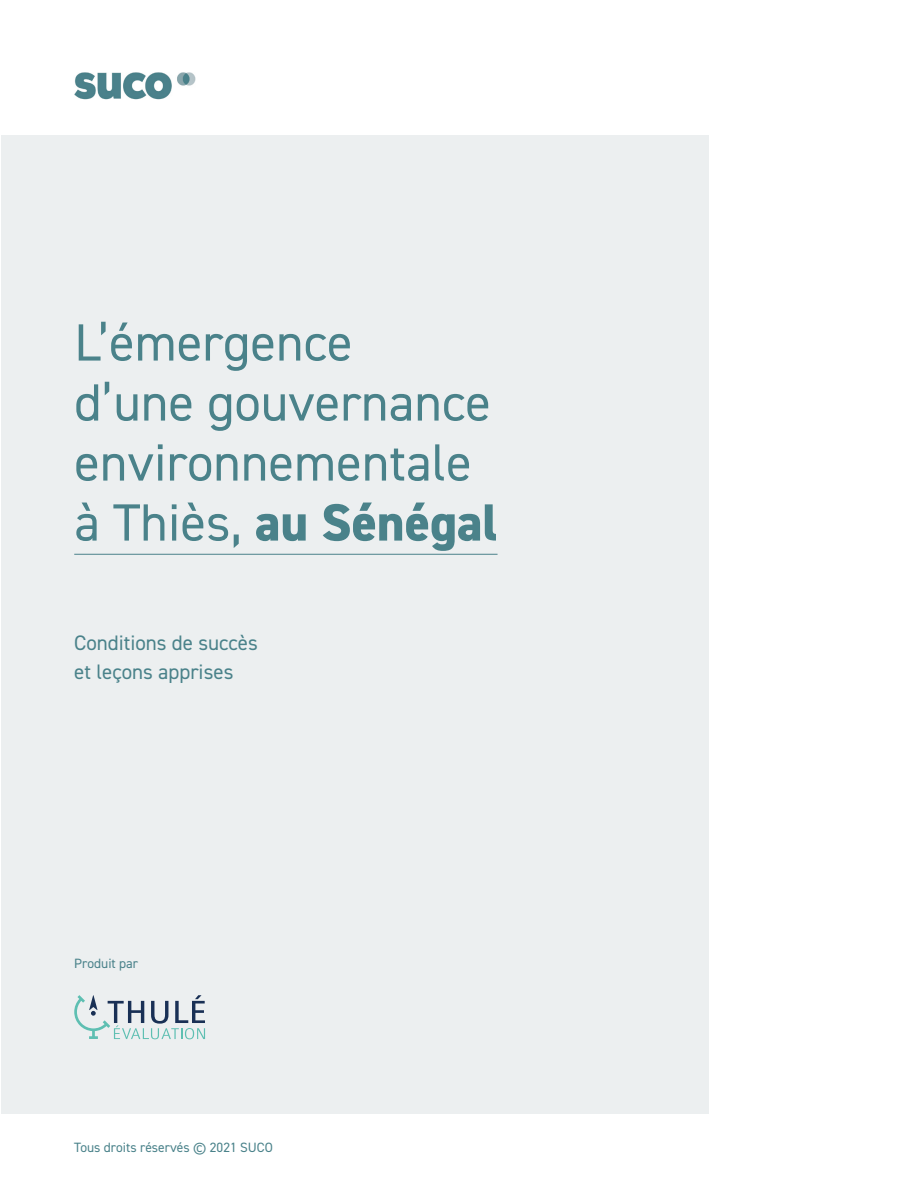
<style>
.page{position:relative;width:918px;height:1188px;background:#fff}
.page>*{position:absolute;margin:0;border:0;box-sizing:border-box;transform-origin:0 0}
.t1{font:52.5px/60px "DIN2014";color:#4a828a}
.t2{font:21px/28.5px "DIN2014";color:#4a828a}
.t3{font:13.5px "DIN2014";color:#4a828a}
.s1{font-weight:800}
</style>
<div class="page">
<div style="left:1px;top:135px;width:708px;height:979px;background:#eceff0"></div>
<hr style="left:74px;top:554px;width:424px;height:1px;background:#4a828a">
<svg style="left:74px;top:995px;width:131px;height:44px"></svg>
<img style="left:74px;top:72px;width:122px;height:27px">
<p class="t1" style="left:74px;top:312px;width:425px">L’émergence<br>d’une gouvernance environnementale à Thiès, <span class="s1">au Sénégal</span></p>
<p class="t2" style="left:74px;top:628px;width:185px">Conditions de succès et leçons apprises</p>
<p class="t3" style="left:74px;top:954px;width:65px">Produit par</p>
<p class="t3" style="left:74px;top:1139px;width:200px">Tous droits réservés © 2021 SUCO</p>
</div>
